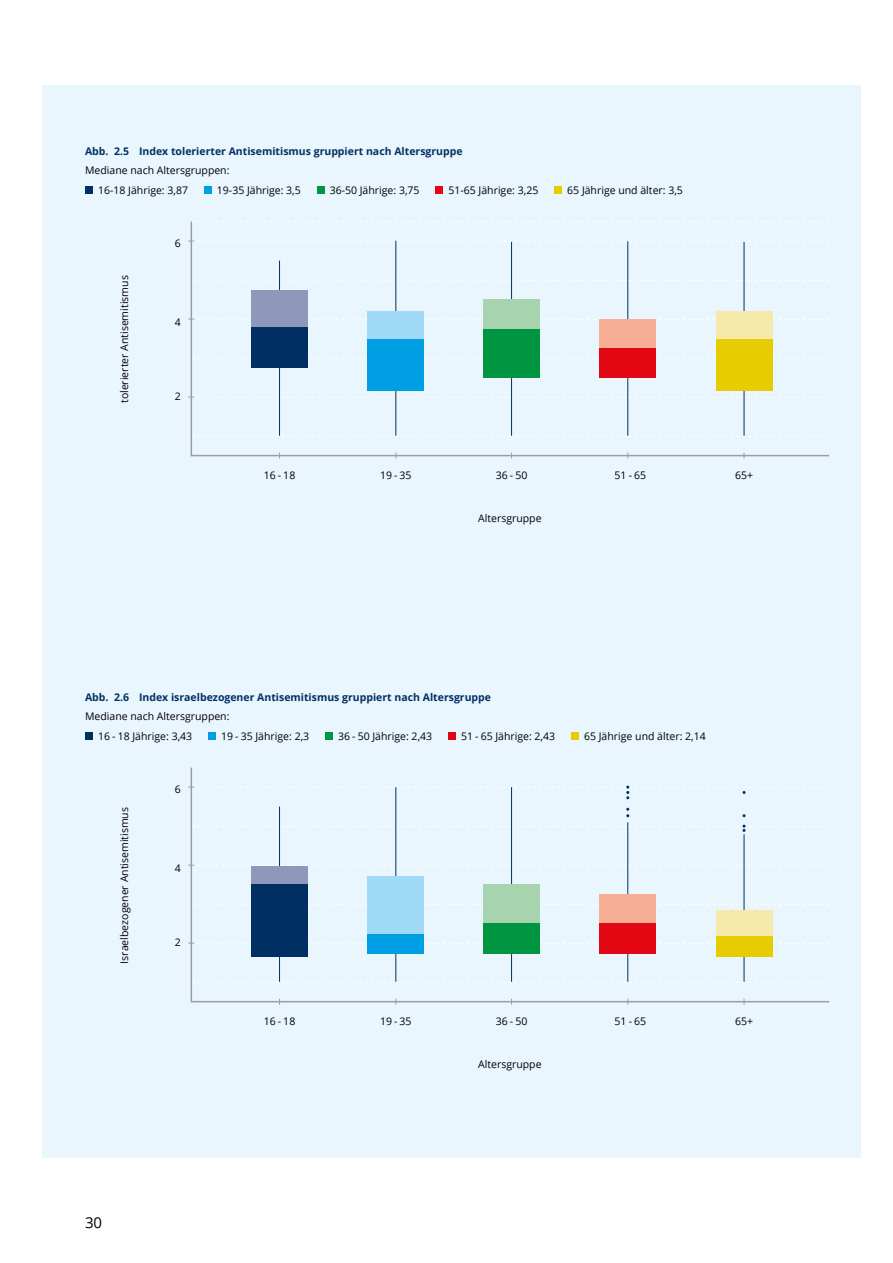
<style>
.page{position:relative;width:893px;height:1263px;background:#fff}
.page>*{position:absolute;margin:0;border:0;box-sizing:border-box;transform-origin:0 0}
.t1{font:15px "Open Sans";color:#000}
.t2{font:10.5px/19.5px "Open Sans";color:#000}
.t3{font:700 10.5px "Open Sans";color:#003063}
</style>
<div class="page">
<div style="left:43px;top:85px;width:818px;height:1073px;background:#eaf6fe"></div>
<div style="left:85px;top:732px;width:8px;height:8px;background:#003063"></div>
<div style="left:208px;top:732px;width:8px;height:8px;background:#009fe3"></div>
<div style="left:325px;top:732px;width:8px;height:8px;background:#009641"></div>
<div style="left:448px;top:732px;width:8px;height:8px;background:#e30613"></div>
<div style="left:571px;top:732px;width:8px;height:8px;background:#e6cc00"></div>
<svg style="left:190px;top:767px;width:640px;height:236px"></svg>
<hr style="left:279px;top:807px;width:1px;height:175px;background:#003063">
<hr style="left:395px;top:787px;width:1px;height:195px;background:#003063">
<hr style="left:511px;top:787px;width:1px;height:195px;background:#003063">
<hr style="left:627px;top:822px;width:1px;height:160px;background:#003063">
<hr style="left:744px;top:834px;width:1px;height:148px;background:#003063">
<svg style="left:188px;top:865px;width:641px;height:1px"></svg>
<svg style="left:188px;top:943px;width:641px;height:1px"></svg>
<div style="left:251px;top:866px;width:57px;height:18px;background:#8e98bb"></div>
<div style="left:368px;top:876px;width:56px;height:58px;background:#a1daf8"></div>
<div style="left:483px;top:884px;width:57px;height:39px;background:#a8d3af"></div>
<div style="left:600px;top:894px;width:56px;height:30px;background:#f6af95"></div>
<div style="left:716px;top:910px;width:56px;height:27px;background:#f6eaaa"></div>
<div style="left:251px;top:884px;width:57px;height:73px;background:#003063"></div>
<div style="left:368px;top:934px;width:56px;height:20px;background:#009fe3"></div>
<div style="left:483px;top:923px;width:57px;height:31px;background:#009641"></div>
<div style="left:600px;top:924px;width:56px;height:30px;background:#e30613"></div>
<div style="left:716px;top:936px;width:56px;height:21px;background:#e6cc00"></div>
<svg style="left:191px;top:825px;width:638px;height:7px"></svg>
<svg style="left:188px;top:786px;width:641px;height:13px"></svg>
<svg style="left:626px;top:808px;width:3px;height:9px"></svg>
<div style="left:85px;top:186px;width:8px;height:8px;background:#003063"></div>
<div style="left:204px;top:186px;width:8px;height:8px;background:#009fe3"></div>
<div style="left:317px;top:186px;width:7px;height:8px;background:#009641"></div>
<div style="left:435px;top:186px;width:8px;height:8px;background:#e30613"></div>
<div style="left:554px;top:186px;width:8px;height:8px;background:#e6cc00"></div>
<svg style="left:190px;top:221px;width:640px;height:236px"></svg>
<hr style="left:279px;top:261px;width:1px;height:175px;background:#003063">
<hr style="left:395px;top:241px;width:1px;height:195px;background:#003063">
<hr style="left:511px;top:242px;width:1px;height:194px;background:#003063">
<hr style="left:627px;top:241px;width:1px;height:195px;background:#003063">
<hr style="left:744px;top:242px;width:1px;height:194px;background:#003063">
<svg style="left:188px;top:241px;width:641px;height:1px"></svg>
<svg style="left:188px;top:319px;width:641px;height:1px"></svg>
<svg style="left:188px;top:397px;width:641px;height:1px"></svg>
<div style="left:251px;top:290px;width:57px;height:39px;background:#8e98bb"></div>
<div style="left:368px;top:311px;width:56px;height:47px;background:#a1daf8"></div>
<div style="left:483px;top:300px;width:57px;height:53px;background:#a8d3af"></div>
<div style="left:600px;top:319px;width:56px;height:29px;background:#f6af95"></div>
<div style="left:716px;top:312px;width:56px;height:27px;background:#f6eaaa"></div>
<div style="left:251px;top:327px;width:57px;height:41px;background:#003063"></div>
<div style="left:368px;top:339px;width:56px;height:52px;background:#009fe3"></div>
<div style="left:483px;top:329px;width:57px;height:49px;background:#009641"></div>
<div style="left:600px;top:348px;width:56px;height:30px;background:#e30613"></div>
<div style="left:716px;top:339px;width:56px;height:52px;background:#e6cc00"></div>
<p class="t3" style="left:85px;top:144px;width:379px">Abb. 2.5 Index tolerierter Antisemitismus gruppiert nach Altersgruppe</p>
<p class="t2" style="left:98px;top:160px;width:133px;text-indent:-13px">Mediane nach Altersgruppen:<br>16-18 Jährige: 3,87</p>
<p class="t2" style="left:217px;top:180px;width:85px">19-35 Jährige: 3,5</p>
<p class="t2" style="left:330px;top:180px;width:91px">36-50 Jährige: 3,75</p>
<p class="t2" style="left:448px;top:180px;width:91px">51-65 Jährige: 3,25</p>
<p class="t2" style="left:567px;top:180px;width:117px">65 Jährige und älter: 3,5</p>
<p class="t2" style="left:114px;top:403px;width:129px;rotate:-90deg">tolerierter Antisemitismus</p>
<p class="t2" style="left:175px;top:233px;width:8px">6</p>
<p class="t2" style="left:175px;top:312px;width:8px">4</p>
<p class="t2" style="left:175px;top:386px;width:8px">2</p>
<p class="t2" style="left:264px;top:465px;width:33px">16 - 18</p>
<p class="t2" style="left:380px;top:465px;width:33px">19 - 35</p>
<p class="t2" style="left:496px;top:465px;width:33px">36 - 50</p>
<p class="t2" style="left:615px;top:465px;width:33px">51 - 65</p>
<p class="t2" style="left:735px;top:465px;width:20px">65+</p>
<p class="t2" style="left:478px;top:508px;width:65px">Altersgruppe</p>
<p class="t3" style="left:85px;top:690px;width:408px">Abb. 2.6 Index israelbezogener Antisemitismus gruppiert nach Altersgruppe</p>
<p class="t2" style="left:98px;top:706px;width:133px;text-indent:-13px">Mediane nach Altersgruppen:<br>16 - 18 Jährige: 3,43</p>
<p class="t2" style="left:221px;top:726px;width:90px">19 - 35 Jährige: 2,3</p>
<p class="t2" style="left:338px;top:726px;width:96px">36 - 50 Jährige: 2,43</p>
<p class="t2" style="left:461px;top:726px;width:96px">51 - 65 Jährige: 2,43</p>
<p class="t2" style="left:584px;top:726px;width:123px">65 Jährige und älter: 2,14</p>
<p class="t2" style="left:114px;top:964px;width:158px;rotate:-90deg">Israelbezogener Antisemitismus</p>
<p class="t2" style="left:175px;top:779px;width:8px">6</p>
<p class="t2" style="left:175px;top:858px;width:8px">4</p>
<p class="t2" style="left:175px;top:932px;width:8px">2</p>
<h1 class="t1" style="left:85px;top:1212px;width:19px">30</h1>
<p class="t2" style="left:264px;top:1011px;width:33px">16 - 18</p>
<p class="t2" style="left:380px;top:1011px;width:33px">19 - 35</p>
<p class="t2" style="left:496px;top:1011px;width:33px">36 - 50</p>
<p class="t2" style="left:615px;top:1011px;width:33px">51 - 65</p>
<p class="t2" style="left:735px;top:1011px;width:20px">65+</p>
<p class="t2" style="left:478px;top:1054px;width:65px">Altersgruppe</p>
</div>
